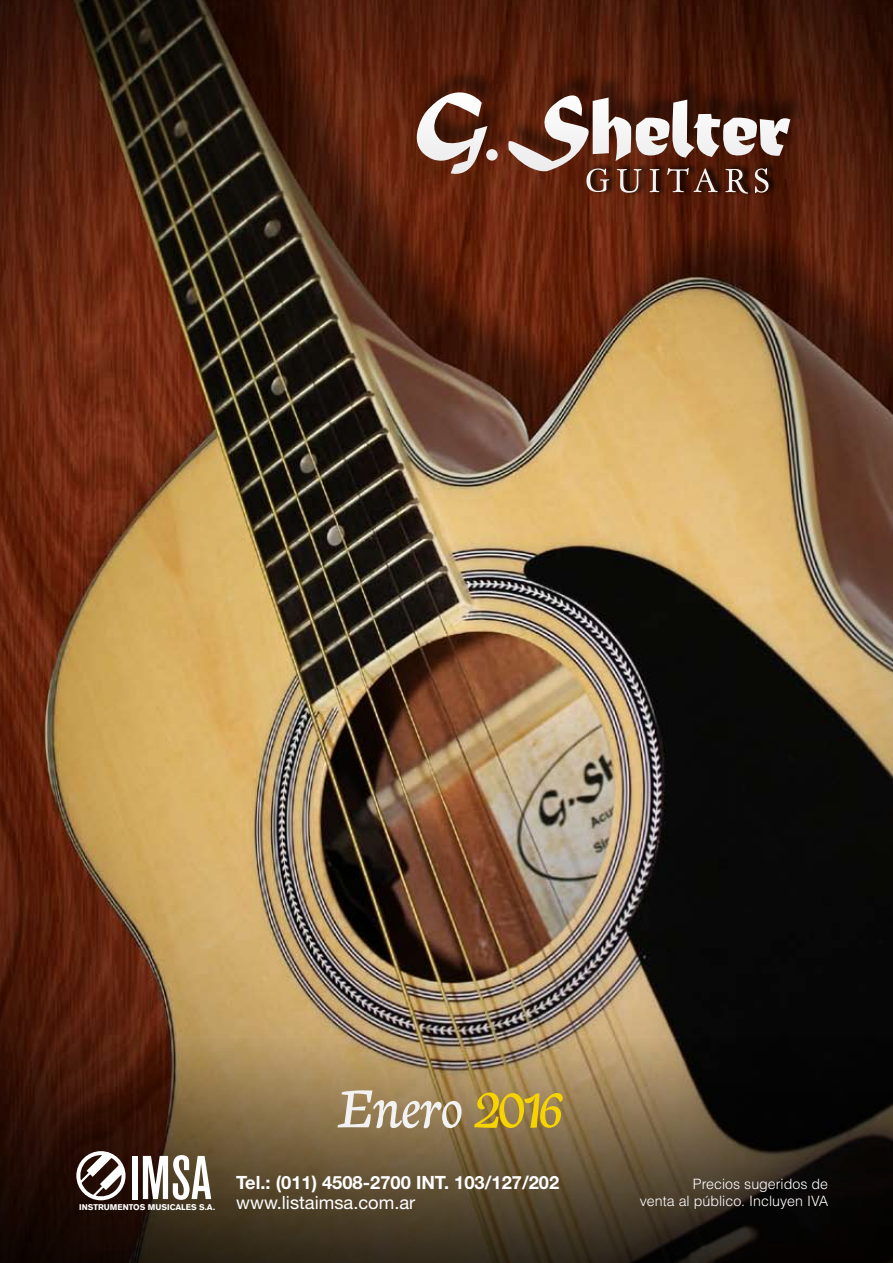
<style>
.page{position:relative;width:893px;height:1263px;background:#fff}
.page>*{position:absolute;margin:0;border:0;box-sizing:border-box;transform-origin:0 0}
.t1{font:60px "Neuton Cursive";color:#f2f2f2}
.t2{font:700 18.3px "Helvetica Neue LT Std";color:#fff}
.t3{font:18.3px "Helvetica Neue LT Std";color:#fff}
.t4{font:300 14.25px/17.1px "Helvetica LT Std";color:#fff;text-align:right}
.t5{font:700 8.25px "Akzidenz Grotesk BQ";color:#fff}
.s1{color:#f7d400}
</style>
<div class="page">
<img style="left:0;top:0;width:893px;height:1037px">
<img style="left:412px;top:62px;width:401px;height:109px">
<img style="left:584px;top:194px;width:195px;height:4px">
<svg style="left:404px;top:92px;width:386px;height:102px"></svg>
<svg style="left:0;top:1037px;width:893px;height:226px;background:#503e29"></svg>
<div style="left:132px;top:1156px;width:6px;height:43px;background:#fff"></div>
<svg style="left:143px;top:1155px;width:68px;height:45px"></svg>
<svg style="left:76px;top:1151px;width:50px;height:49px"></svg>
<p class="t5" style="left:79px;top:1202px;width:138px">INSTRUMENTOS MUSICALES S.A.</p>
<h1 class="t1" style="left:337px;top:1062px;width:227px">Enero <span class="s1">2016</span></h1>
<p class="t2" style="left:236px;top:1171px;width:325px">Tel.: (011) 4508-2700 INT. 103/127/202</p>
<p class="t4" style="left:640px;top:1175px;width:190px">Precios sugeridos de<br>venta al público. Incluyen IVA</p>
<p class="t3" style="left:236px;top:1191px;width:181px">www.listaimsa.com.ar</p>
</div>
